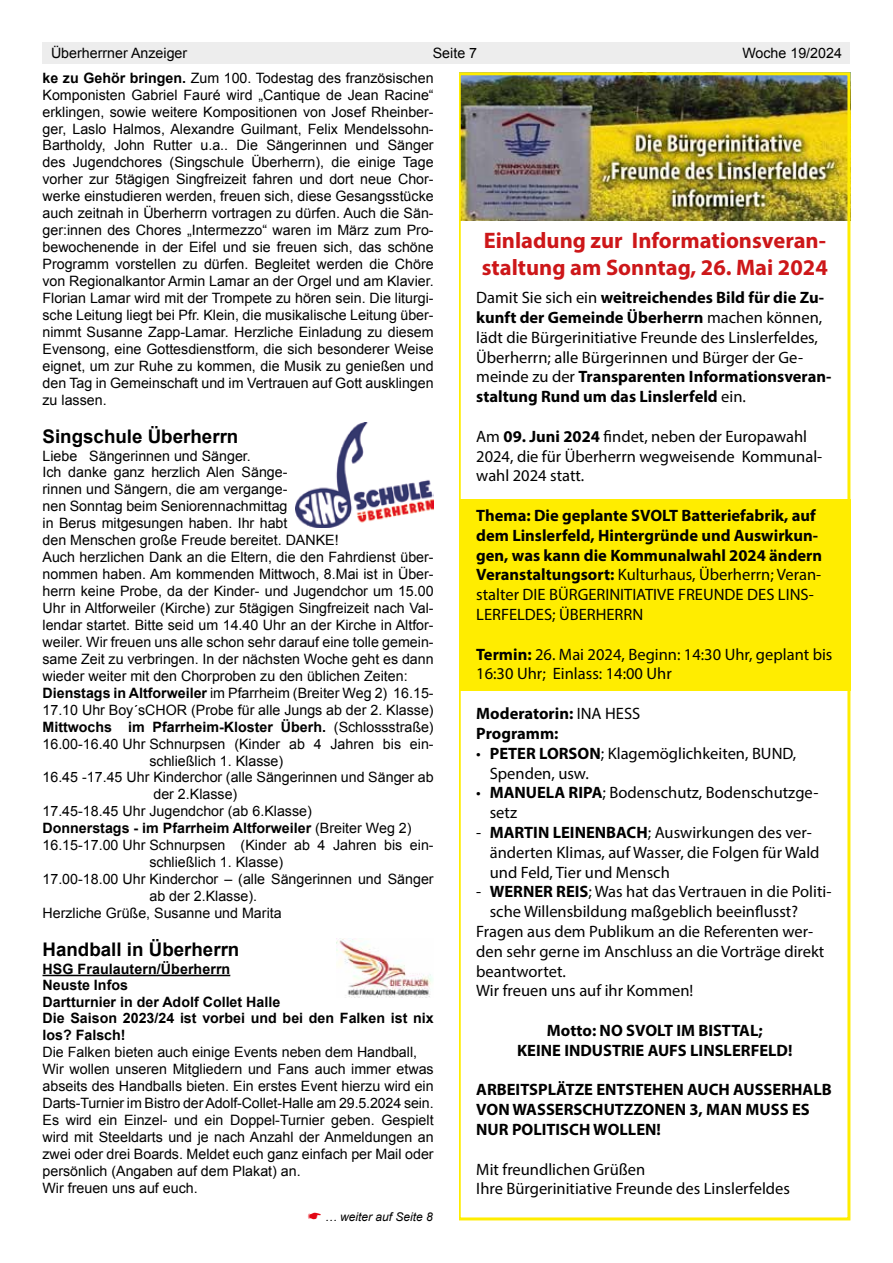
<style>
.page{position:relative;width:893px;height:1263px;background:#fff}
.page>*{position:absolute;margin:0;border:0;box-sizing:border-box;transform-origin:0 0}
.t1{font:700 22.5px/27px "Myriad Pro";color:#cd1719}
.t2{font:700 18.75px "Arial";color:#000}
.t3{font:16.5px/19.8px "Myriad Pro";color:#000}
.t4{font:700 16.5px/19.8px "Myriad Pro";color:#000}
.t5{font:14.25px/17px "Arial";color:#000;text-align:justify}
.t6{font:700 14.25px/16.5px "Arial";color:#000}
.t7{font:italic 12px "Arial";color:#000}
.s1{font-weight:700}
.s2{font-weight:400}
.s3{color:#e30613}
</style>
<div class="page">
<div style="left:43px;top:43px;width:807px;height:21px;background:#ededed"></div>
<hr style="left:43px;top:975px;width:187px;height:1px;background:#000">
<img style="left:295px;top:423px;width:139px;height:104px">
<img style="left:336px;top:938px;width:97px;height:60px">
<svg style="left:459px;top:72px;width:391px;height:1148px"></svg>
<p class="t5" style="left:51px;top:45px;width:138px">Überherrner Anzeiger</p>
<p class="t5" style="left:433px;top:45px;width:46px">Seite 7</p>
<p class="t5" style="left:742px;top:45px;width:101px">Woche 19/2024</p>
<p class="t5" style="left:43px;top:69px;width:393px"><span class="s1">ke zu Gehör bringen.</span> Zum 100. Todestag des französischen Komponisten Gabriel Fauré wird „Cantique de Jean Racine“ erklingen, sowie weitere Kompositionen von Josef Rheinber&shy;ger, Laslo Halmos, Alexandre Guilmant, Felix Mendelssohn-Bartholdy, John Rutter u.a.. Die Sängerinnen und Sänger des Jugendchores (Singschule Überherrn), die einige Tage vorher zur 5tägigen Singfreizeit fahren und dort neue Chor&shy;werke einstudieren werden, freuen sich, diese Gesangsstücke auch zeitnah in Überherrn vortragen zu dürfen. Auch die Sän&shy;ger:innen des Chores „Intermezzo“ waren im März zum Pro&shy;bewochenende in der Eifel und sie freuen sich, das schöne Programm vorstellen zu dürfen. Begleitet werden die Chöre von Regionalkantor Armin Lamar an der Orgel und am Klavier.<br>Florian Lamar wird mit der Trompete zu hören sein. Die liturgi&shy;sche Leitung liegt bei Pfr. Klein, die musikalische Leitung über&shy;nimmt Susanne Zapp-Lamar. Herzliche Einladung zu diesem Evensong, eine Gottesdienstform, die sich besonderer Weise eignet, um zur Ruhe zu kommen, die Musik zu genießen und den Tag in Gemeinschaft und im Vertrauen auf Gott ausklingen zu lassen.</p>
<h2 class="t2" style="left:43px;top:424px;width:197px">Singschule Überherrn</h2>
<p class="t5" style="left:43px;top:447px;width:210px">Liebe Sängerinnen und Sänger.</p>
<p class="t5" style="left:43px;top:464px;width:247px">Ich danke ganz herzlich Alen Sänge-</p>
<p class="t5" style="left:43px;top:481px;width:247px">rinnen und Sängern, die am vergange-</p>
<p class="t5" style="left:43px;top:498px;width:246px">nen Sonntag beim Seniorennachmittag</p>
<p class="t5" style="left:43px;top:515px;width:247px">in Berus mitgesungen haben. Ihr habt</p>
<p class="t5" style="left:43px;top:532px;width:298px">den Menschen große Freude bereitet. DANKE!</p>
<p class="t5" style="left:43px;top:549px;width:393px">Auch herzlichen Dank an die Eltern, die den Fahrdienst über-</p>
<p class="t5" style="left:43px;top:566px;width:393px">nommen haben. Am kommenden Mittwoch, 8.Mai ist in Über-</p>
<p class="t5" style="left:43px;top:583px;width:393px">herrn keine Probe, da der Kinder- und Jugendchor um 15.00</p>
<p class="t5" style="left:43px;top:600px;width:393px">Uhr in Altforweiler (Kirche) zur 5tägigen Singfreizeit nach Val-</p>
<p class="t5" style="left:43px;top:617px;width:393px">lendar startet. Bitte seid um 14.40 Uhr an der Kirche in Altfor-</p>
<p class="t5" style="left:43px;top:634px;width:393px">weiler. Wir freuen uns alle schon sehr darauf eine tolle gemein-</p>
<p class="t5" style="left:43px;top:650px;width:393px">same Zeit zu verbringen. In der nächsten Woche geht es dann</p>
<p class="t5" style="left:43px;top:667px;width:367px">wieder weiter mit den Chorproben zu den üblichen Zeiten:</p>
<p class="t5" style="left:43px;top:684px;width:393px"><span class="s1">Dienstags in Altforweiler</span> im Pfarrheim (Breiter Weg 2) 16.15-</p>
<p class="t5" style="left:43px;top:701px;width:393px">17.10 Uhr Boy´sCHOR (Probe für alle Jungs ab der 2. Klasse)</p>
<p class="t6" style="left:43px;top:719px;width:393px">Mittwochs im Pfarrheim-Kloster Überh. <span class="s2">(Schlossstraße)</span></p>
<p class="t5" style="left:43px;top:735px;width:393px">16.00-16.40 Uhr Schnurpsen (Kinder ab 4 Jahren bis ein-</p>
<p class="t5" style="left:149px;top:752px;width:135px">schließlich 1. Klasse)</p>
<p class="t5" style="left:43px;top:769px;width:393px">16.45 -17.45 Uhr Kinderchor (alle Sängerinnen und Sänger ab</p>
<p class="t5" style="left:153px;top:786px;width:85px">der 2.Klasse)</p>
<p class="t5" style="left:43px;top:803px;width:271px">17.45-18.45 Uhr Jugendchor (ab 6.Klasse)</p>
<p class="t6" style="left:43px;top:820px;width:370px">Donnerstags - im Pfarrheim Altforweiler <span class="s2">(Breiter Weg 2)</span></p>
<p class="t5" style="left:43px;top:837px;width:393px">16.15-17.00 Uhr Schnurpsen (Kinder ab 4 Jahren bis ein-</p>
<p class="t5" style="left:149px;top:854px;width:135px">schließlich 1. Klasse)</p>
<p class="t5" style="left:43px;top:871px;width:393px">17.00-18.00 Uhr Kinderchor – (alle Sängerinnen und Sänger</p>
<p class="t5" style="left:149px;top:888px;width:109px">ab der 2.Klasse).</p>
<p class="t5" style="left:43px;top:905px;width:241px">Herzliche Grüße, Susanne und Marita</p>
<h2 class="t2" style="left:43px;top:937px;width:198px">Handball in Überherrn</h2>
<p class="t6" style="left:43px;top:961px;width:393px">HSG Fraulautern/Überherrn<br>Neuste Infos<br>Dartturnier in der Adolf Collet Halle<br>Die Saison 2023/24 ist vorbei und bei den Falken ist nix los? Falsch!</p>
<p class="t5" style="left:43px;top:1043px;width:393px;text-align:left">Die Falken bieten auch einige Events neben dem Handball, Wir wollen unseren Mitgliedern und Fans auch immer etwas abseits des Handballs bieten. Ein erstes Event hierzu wird ein Darts-Turnier im Bistro der Adolf-Collet-Halle am 29.5.2024 sein.<br>Es wird ein Einzel- und ein Doppel-Turnier geben. Gespielt wird mit Steeldarts und je nach Anzahl der Anmeldungen an zwei oder drei Boards. Meldet euch ganz einfach per Mail oder persönlich (Angaben auf dem Plakat) an.<br>Wir freuen uns auf euch.</p>
<p class="t7" style="left:308px;top:1209px;width:127px"><span class="s3">☛</span> … weiter auf Seite 8</p>
<h1 class="t1" style="left:482px;top:226px;width:347px">Einladung zur Informationsveran&shy;staltung am Sonntag, 26. Mai 2024</h1>
<p class="t3" style="left:476px;top:288px;width:357px">Damit Sie sich ein <span class="s1">weitreichendes Bild für die Zu&shy;kunft der Gemeinde Überherrn</span> machen können, lädt die Bürgerinitiative Freunde des Linslerfeldes, Überherrn; alle Bürgerinnen und Bürger der Ge&shy;meinde zu der <span class="s1">Transparenten Informationsveran&shy;staltung Rund um das Linslerfeld</span> ein.</p>
<p class="t3" style="left:476px;top:426px;width:348px">Am <span class="s1">09. Juni 2024</span> findet, neben der Europawahl<br>2024, die für Überherrn wegweisende Kommunal&shy;wahl 2024 statt.</p>
<p class="t4" style="left:476px;top:505px;width:347px">Thema: Die geplante SVOLT Batteriefabrik, auf dem Linslerfeld, Hintergründe und Auswirkun&shy;gen, was kann die Kommunalwahl 2024 ändern Veranstaltungsort: <span class="s2">Kulturhaus, Überherrn; Veran&shy;stalter DIE BÜRGERINITIATIVE FREUNDE DES LINS-LERFELDES; ÜBERHERRN</span></p>
<p class="t3" style="left:476px;top:644px;width:358px"><span class="s1">Termin:</span> 26. Mai 2024, Beginn: 14:30 Uhr, geplant bis<br>16:30 Uhr; Einlass: 14:00 Uhr</p>
<p class="t4" style="left:476px;top:703px;width:166px">Moderatorin: <span class="s2">INA HESS<br></span>Programm:</p>
<p class="t3" style="left:490px;top:743px;width:308px;text-indent:-13px">• <span class="s1">PETER LORSON</span>; Klagemöglichkeiten, BUND,<br>Spenden, usw.</p>
<p class="t3" style="left:490px;top:783px;width:330px;text-indent:-13px">• <span class="s1">MANUELA RIPA</span>; Bodenschutz, Bodenschutzge&shy;setz</p>
<p class="t3" style="left:490px;top:822px;width:331px;text-indent:-13px">- <span class="s1">MARTIN LEINENBACH</span>; Auswirkungen des ver&shy;änderten Klimas, auf Wasser, die Folgen für Wald und Feld, Tier und Mensch</p>
<p class="t3" style="left:476px;top:882px;width:357px">- <span class="s1">WERNER REIS</span>; Was hat das Vertrauen in die Politi-</p>
<p class="t3" style="left:490px;top:901px;width:310px">sche Willensbildung maßgeblich beeinflusst?</p>
<p class="t3" style="left:476px;top:921px;width:338px">Fragen aus dem Publikum an die Referenten wer-</p>
<p class="t3" style="left:476px;top:941px;width:349px">den sehr gerne im Anschluss an die Vorträge direkt</p>
<p class="t3" style="left:476px;top:961px;width:91px">beantwortet.</p>
<p class="t3" style="left:476px;top:981px;width:219px">Wir freuen uns auf ihr Kommen!</p>
<p class="t4" style="left:517px;top:1020px;width:277px;text-align:center">Motto: NO SVOLT IM BISTTAL;<br>KEINE INDUSTRIE AUFS LINSLERFELD!</p>
<p class="t4" style="left:476px;top:1079px;width:357px">ARBEITSPLÄTZE ENTSTEHEN AUCH AUSSERHALB<br>VON WASSERSCHUTZZONEN 3, MAN MUSS ES<br>NUR POLITISCH WOLLEN!</p>
<p class="t3" style="left:476px;top:1159px;width:315px">Mit freundlichen Grüßen<br>Ihre Bürgerinitiative Freunde des Linslerfeldes</p>
</div>
